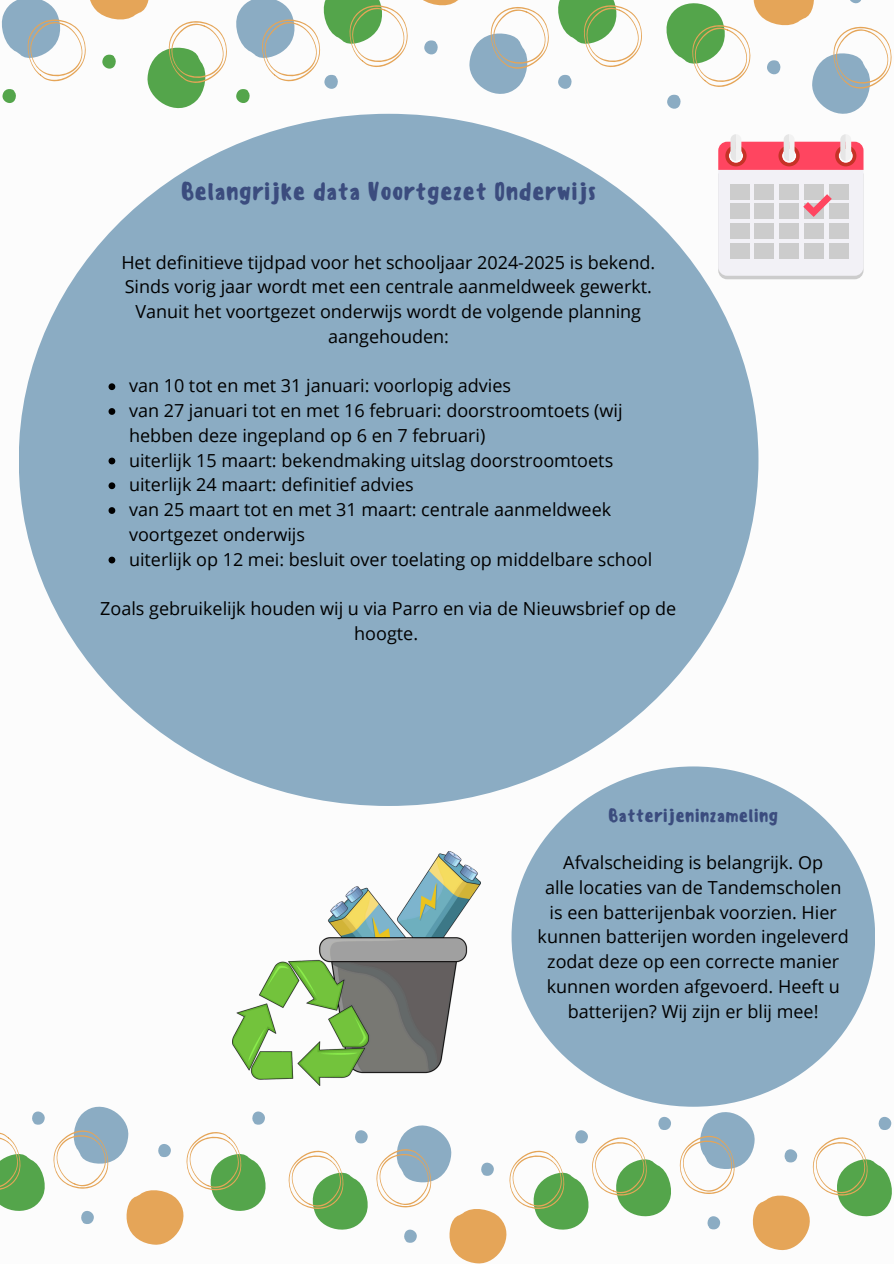
<style>
.page{position:relative;width:894px;height:1264px;background:#fff}
.page>*{position:absolute;margin:0;border:0;box-sizing:border-box;transform-origin:0 0}
.t1{font:500 24px "Sensei";color:#3b4c7e}
.t2{font:18px/24.8px "Open Sans";color:#000;text-align:center}
.t3{font:500 18px "Sensei";color:#3b4c7e}
</style>
<div class="page">
<svg style="left:1px;top:0;width:226px;height:108px"></svg>
<svg style="left:558px;top:74px;width:14px;height:15px"></svg>
<svg style="left:236px;top:0;width:313px;height:103px"></svg>
<svg style="left:558px;top:0;width:84px;height:68px"></svg>
<svg style="left:666px;top:0;width:225px;height:114px"></svg>
<svg style="left:679px;top:1112px;width:213px;height:137px"></svg>
<svg style="left:355px;top:1130px;width:13px;height:13px"></svg>
<svg style="left:376px;top:1116px;width:295px;height:147px"></svg>
<svg style="left:288px;top:1150px;width:80px;height:80px"></svg>
<svg style="left:0;top:1106px;width:266px;height:138px"></svg>
<div style="left:19px;top:114px;width:739px;height:691px;background:#8bacc3;border-radius:50%"></div>
<div style="left:511px;top:766px;width:363px;height:340px;background:#8bacc3;border-radius:50%"></div>
<svg style="left:718px;top:134px;width:145px;height:145px"></svg>
<img style="left:233px;top:851px;width:247px;height:234px">
<svg style="left:108px;top:383px;width:7px;height:7px"></svg>
<svg style="left:108px;top:408px;width:7px;height:7px"></svg>
<svg style="left:108px;top:457px;width:7px;height:7px"></svg>
<svg style="left:108px;top:482px;width:7px;height:7px"></svg>
<svg style="left:108px;top:507px;width:7px;height:7px"></svg>
<svg style="left:108px;top:556px;width:7px;height:7px"></svg>
<p class="t1" style="left:181px;top:177px;width:417px">Belangrijke data Voortgezet Onderwijs</p>
<p class="t2" style="left:121px;top:249px;width:535px">Het definitieve tijdpad voor het schooljaar 2024-2025 is bekend.<br>Sinds vorig jaar wordt met een centrale aanmeldweek gewerkt.<br>Vanuit het voortgezet onderwijs wordt de volgende planning aangehouden:</p>
<h1 class="t2" style="left:129px;top:373px;width:383px">van 10 tot en met 31 januari: voorlopig advies</h1>
<p class="t2" style="left:129px;top:398px;width:495px;text-align:left">van 27 januari tot en met 16 februari: doorstroomtoets (wij hebben deze ingepland op 6 en 7 februari)</p>
<p class="t2" style="left:129px;top:447px;width:485px">uiterlijk 15 maart: bekendmaking uitslag doorstroomtoets</p>
<p class="t2" style="left:129px;top:472px;width:286px">uiterlijk 24 maart: definitief advies</p>
<p class="t2" style="left:129px;top:497px;width:483px;text-align:left">van 25 maart tot en met 31 maart: centrale aanmeldweek voortgezet onderwijs</p>
<p class="t2" style="left:129px;top:546px;width:524px">uiterlijk op 12 mei: besluit over toelating op middelbare school</p>
<p class="t2" style="left:100px;top:596px;width:577px">Zoals gebruikelijk houden wij u via Parro en via de Nieuwsbrief op de hoogte.</p>
<p class="t3" style="left:608px;top:805px;width:172px">Batterijeninzameling</p>
<p class="t2" style="left:563px;top:849px;width:261px">Afvalscheiding is belangrijk. Op</p>
<p class="t2" style="left:537px;top:874px;width:312px">alle locaties van de Tandemscholen is een batterijenbak voorzien. Hier kunnen batterijen worden ingeleverd zodat deze op een correcte manier kunnen worden afgevoerd. Heeft u batterijen? Wij zijn er blij mee!</p>
</div>
